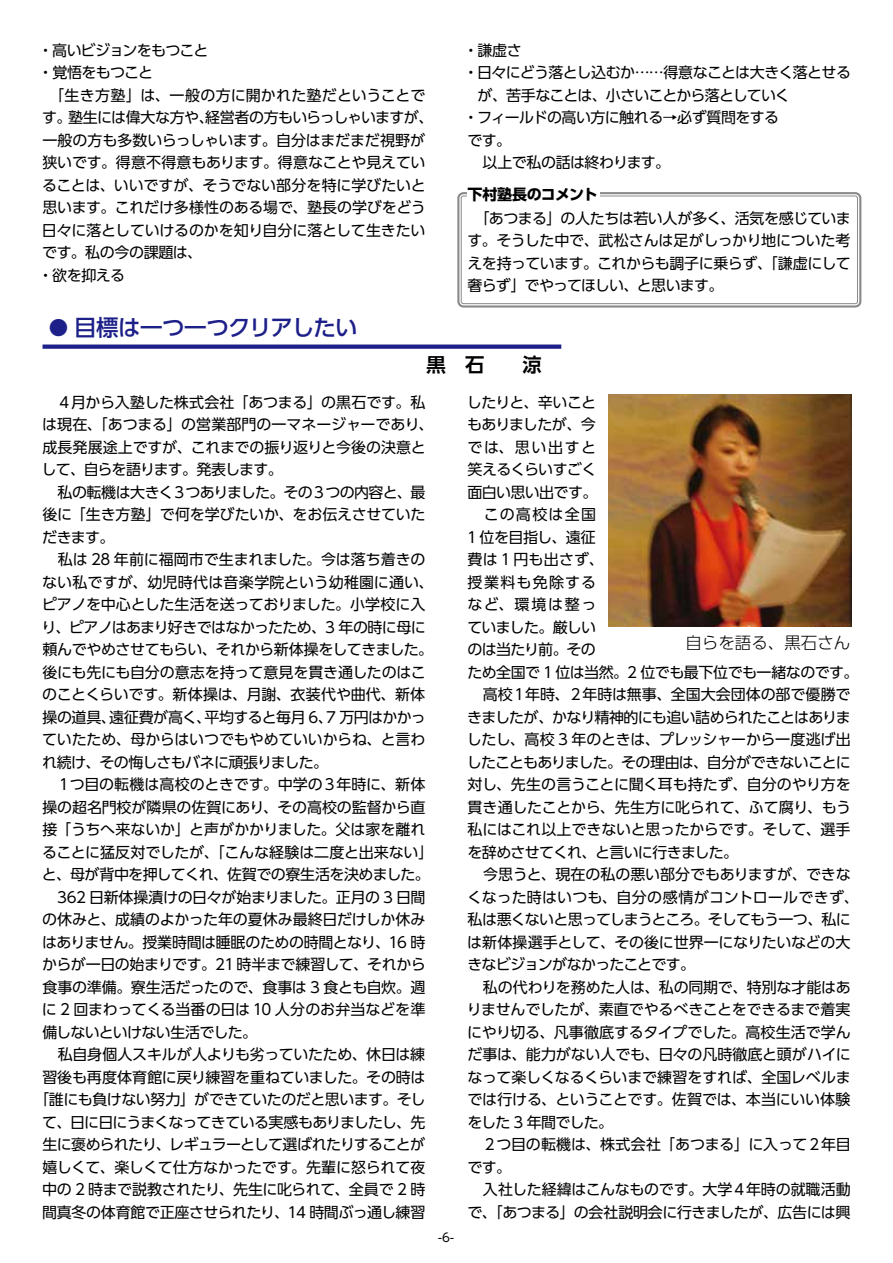
<style>
.page{position:relative;width:893px;height:1263px;background:#fff}
.page>*{position:absolute;margin:0;border:0;box-sizing:border-box;transform-origin:0 0}
.t1{font:500 22.5px "UD Shin Go Pr 6 N";letter-spacing:-.03em;color:#1d2088}
.t2{font:700 19.2px "UD Shin Go Pr 6 N De";color:#000}
.t3{font:300 16.5px "UD Shin Go Pr 6 N";color:#000}
.t4{font:15px/22.5px "UD Shin Go Pr 6 N";letter-spacing:-.025em;color:#000}
.t5{font:15px "UD Shin Go Pr 6 N";letter-spacing:-.005em;color:#000}
.t6{font:15px "UD Shin Go Pr 6 N";letter-spacing:-.045em;color:#000}
.t7{font:15px "UD Shin Go Pr 6 N";letter-spacing:-.06em;color:#000}
.t8{font:15px "UD Shin Go Pr 6 N";letter-spacing:-.05em;color:#000}
.t9{font:15px "UD Shin Go Pr 6 N";letter-spacing:.01em;color:#000}
.t10{font:15px "UD Shin Go Pr 6 N";color:#000}
.t11{font:15px "UD Shin Go Pr 6 N";letter-spacing:-.055em;color:#000}
.t12{font:700 15px "UD Shin Go Pr 6 N";letter-spacing:-.035em;color:#000}
.t13{font:12px "UD Shin Go Pr 6 N";color:#000}
.s1{font-size:19.5px}
</style>
<div class="page">
<div style="left:457px;top:192px;width:404px;height:116px;border:2px solid #898989;border-radius:5px"></div>
<div style="left:461px;top:196px;width:397px;height:108px;border:1px solid #898989;border-radius:2px"></div>
<div style="left:467px;top:186px;width:133px;height:17px;background:#fff"></div>
<img style="left:608px;top:394px;width:243px;height:232px">
<div style="left:43px;top:344px;width:518px;height:5px;background:#1d2088"></div>
<p class="t4" style="left:38px;top:38px;width:397px">・高いビジョンをもつこと<br>・覚悟をもつこと<br>　「生き方塾」は、一般の方に開かれた塾だということです。塾生には偉大な方や、経営者の方もいらっしゃいますが、一般の方も多数いらっしゃいます。自分はまだまだ視野が狭いです。得意不得意もあります。得意なことや見えていることは、いいですが、そうでない部分を特に学びたいと思います。これだけ多様性のある場で、塾長の学びをどう日々に落としていけるのかを知り自分に落として生きたいです。私の今の課題は、<br>・欲を抑える</p>
<h1 class="t1" style="left:49px;top:310px;width:310px"><span class="s1">●</span> 目標は一つ一つクリアしたい</h1>
<p class="t4" style="left:463px;top:38px;width:60px">・謙虚さ</p>
<p class="t6" style="left:463px;top:60px;width:389px">・日々にどう落とし込むか……得意なことは大きく落とせる</p>
<p class="t11" style="left:477px;top:83px;width:314px">が、苦手なことは、小さいことから落としていく</p>
<p class="t4" style="left:463px;top:106px;width:317px">・フィールドの高い方に触れる→必ず質問をする</p>
<p class="t4" style="left:467px;top:128px;width:45px">です。</p>
<p class="t4" style="left:468px;top:151px;width:204px">　以上で私の話は終わります。</p>
<p class="t12" style="left:468px;top:182px;width:146px">下村塾長のコメント　</p>
<p class="t4" style="left:467px;top:206px;width:385px;text-align:justify">　「あつまる」の人たちは若い人が多く、活気を感じています。そうした中で、武松さんは足がしっかり地についた考えを持っています。これからも調子に乗らず、「謙虚にして奢らず」でやってほしい、と思います。</p>
<p class="t2" style="left:427px;top:349px;width:117px">黒　石　　涼</p>
<p class="t4" style="left:43px;top:390px;width:384px">　４月から入塾した株式会社「あつまる」の黒石です。私</p>
<p class="t5" style="left:42px;top:412px;width:393px">は現在、「あつまる」の営業部門の一マネージャーであり、</p>
<p class="t4" style="left:42px;top:435px;width:385px">成長発展途上ですが、これまでの振り返りと今後の決意と</p>
<p class="t7" style="left:42px;top:457px;width:243px">して、自らを語ります。発表します。</p>
<p class="t6" style="left:43px;top:480px;width:384px">　私の転機は大きく３つありました。その３つの内容と、最</p>
<p class="t4" style="left:42px;top:503px;width:385px">後に「生き方塾」で何を学びたいか、をお伝えさせていた</p>
<p class="t4" style="left:42px;top:525px;width:74px">だきます。</p>
<p class="t5" style="left:43px;top:547px;width:384px">　私は 28 年前に福岡市で生まれました。今は落ち着きの</p>
<p class="t9" style="left:42px;top:570px;width:393px">ない私ですが、幼児時代は音楽学院という幼稚園に通い、</p>
<p class="t4" style="left:42px;top:593px;width:385px">ピアノを中心とした生活を送っておりました。小学校に入</p>
<p class="t6" style="left:42px;top:615px;width:386px">り、ピアノはあまり好きではなかったため、3 年の時に母に</p>
<p class="t4" style="left:42px;top:638px;width:392px">頼んでやめさせてもらい、それから新体操をしてきました。</p>
<p class="t4" style="left:42px;top:660px;width:385px">後にも先にも自分の意志を持って意見を貫き通したのはこ</p>
<p class="t5" style="left:42px;top:682px;width:385px">のことくらいです。新体操は、月謝、衣装代や曲代、新体</p>
<p class="t4" style="left:42px;top:705px;width:385px">操の道具、遠征費が高く、平均すると毎月 6、7 万円はかかっ</p>
<p class="t4" style="left:42px;top:728px;width:385px">ていたため、母からはいつでもやめていいからね、と言わ</p>
<p class="t6" style="left:42px;top:750px;width:287px">れ続け、その悔しさもバネに頑張りました。</p>
<p class="t10" style="left:43px;top:772px;width:384px">　１つ目の転機は高校のときです。中学の３年時に、新体</p>
<p class="t4" style="left:42px;top:795px;width:384px">操の超名門校が隣県の佐賀にあり、その高校の監督から直</p>
<p class="t5" style="left:42px;top:817px;width:385px">接「うちへ来ないか」と声がかかりました。父は家を離れ</p>
<p class="t4" style="left:42px;top:840px;width:393px">ることに猛反対でしたが、「こんな経験は二度と出来ない」</p>
<p class="t4" style="left:42px;top:863px;width:389px">と、母が背中を押してくれ、佐賀での寮生活を決めました。</p>
<p class="t4" style="left:43px;top:885px;width:385px">　362 日新体操漬けの日々が始まりました。正月の 3 日間</p>
<p class="t5" style="left:42px;top:907px;width:385px">の休みと、成績のよかった年の夏休み最終日だけしか休み</p>
<p class="t4" style="left:42px;top:930px;width:385px">はありません。授業時間は睡眠のための時間となり、16 時</p>
<p class="t4" style="left:42px;top:953px;width:385px">からが一日の始まりです。21 時半まで練習して、それから</p>
<p class="t4" style="left:42px;top:975px;width:384px">食事の準備。寮生活だったので、食事は 3 食とも自炊。週</p>
<p class="t4" style="left:42px;top:998px;width:385px">に 2 回まわってくる当番の日は 10 人分のお弁当などを準</p>
<p class="t8" style="left:42px;top:1020px;width:216px">備しないといけない生活でした。</p>
<p class="t4" style="left:42px;top:1043px;width:384px">　私自身個人スキルが人よりも劣っていたため、休日は練</p>
<p class="t4" style="left:42px;top:1065px;width:385px">習後も再度体育館に戻り練習を重ねていました。その時は</p>
<p class="t4" style="left:34px;top:1088px;width:393px">「誰にも負けない努力」ができていたのだと思います。そし</p>
<p class="t7" style="left:42px;top:1110px;width:385px">て、日に日にうまくなってきている実感もありましたし、先</p>
<p class="t8" style="left:42px;top:1132px;width:384px">生に褒められたり、レギュラーとして選ばれたりすることが</p>
<p class="t4" style="left:42px;top:1155px;width:384px">嬉しくて、楽しくて仕方なかったです。先輩に怒られて夜</p>
<p class="t4" style="left:42px;top:1178px;width:385px">中の 2 時まで説教されたり、先生に叱られて、全員で 2 時</p>
<p class="t4" style="left:42px;top:1200px;width:385px">間真冬の体育館で正座させられたり、14 時間ぶっ通し練習</p>
<p class="t13" style="left:438px;top:1227px;width:17px">-6-</p>
<p class="t4" style="left:467px;top:390px;width:393px">したりと、辛いこと<br>もありましたが、今<br>では、思い出すと<br>笑えるくらいすごく<br>面白い思い出です。<br>　この高校は全国<br>1 位を目指し、遠征<br>費は 1円も出さず、<br>授業料も免除する<br>など、環境は整っ<br>ていました。厳しい<br>のは当たり前。その<br>ため全国で 1 位は当然。2 位でも最下位でも一緒なのです。　高校１年時、２年時は無事、全国大会団体の部で優勝できましたが、かなり精神的にも追い詰められたことはありましたし、高校 3 年のときは、プレッシャーから一度逃げ出したこともありました。その理由は、自分ができないことに対し、先生の言うことに聞く耳も持たず、自分のやり方を貫き通したことから、先生方に叱られて、ふて腐り、もう私にはこれ以上できないと思ったからです。そして、選手を辞めさせてくれ、と言いに行きました。<br>　今思うと、現在の私の悪い部分でもありますが、できなくなった時はいつも、自分の感情がコントロールできず、私は悪くないと思ってしまうところ。そしてもう一つ、私には新体操選手として、その後に世界一になりたいなどの大きなビジョンがなかったことです。<br>　私の代わりを務めた人は、私の同期で、特別な才能はありませんでしたが、素直でやるべきことをできるまで着実にやり切る、凡事徹底するタイプでした。高校生活で学んだ事は、能力がない人でも、日々の凡時徹底と頭がハイになって楽しくなるくらいまで練習をすれば、全国レベルまでは行ける、ということです。佐賀では、本当にいい体験をした 3 年間でした。<br>　２つ目の転機は、株式会社「あつまる」に入って２年目です。<br>　入社した経緯はこんなものです。大学４年時の就職活動で、「あつまる」の会社説明会に行きましたが、広告には興</p>
<p class="t3" style="left:685px;top:629px;width:166px">自らを語る、黒石さん</p>
</div>
